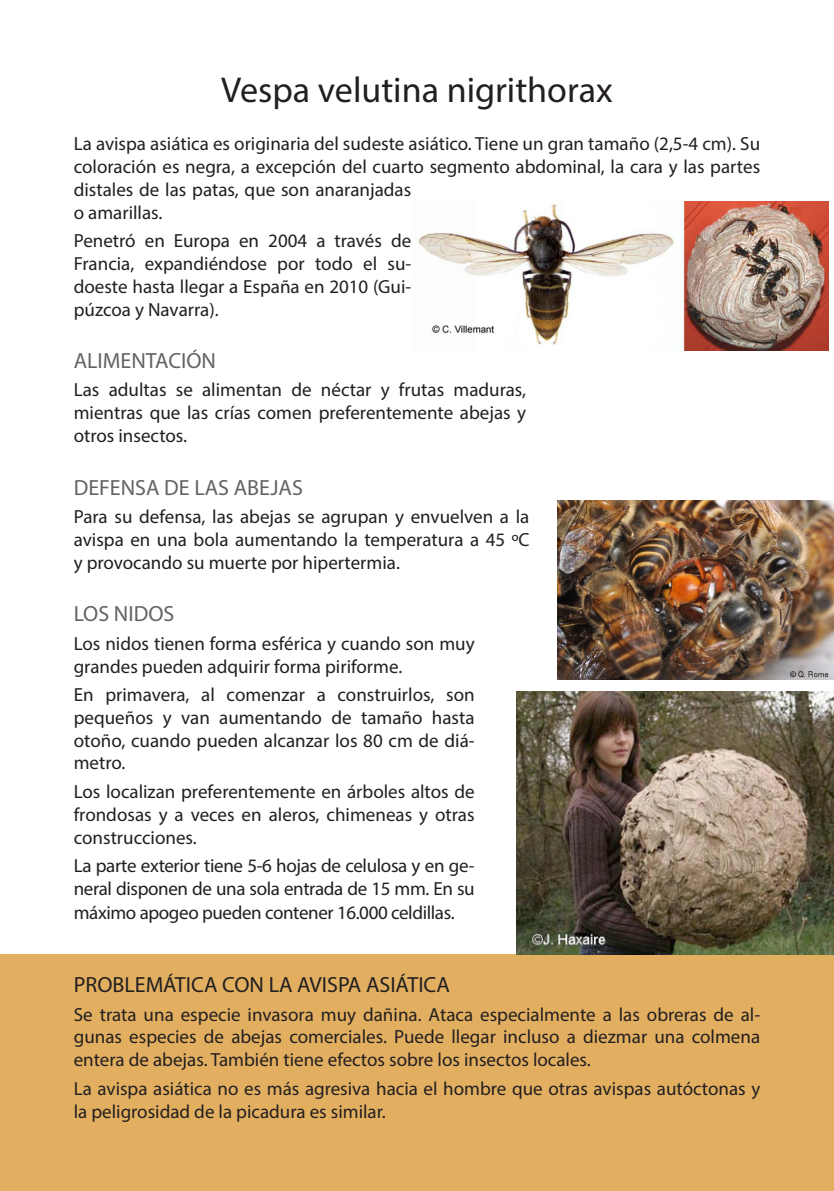
<style>
.page{position:relative;width:834px;height:1191px;background:#fff}
.page>*{position:absolute;margin:0;border:0;box-sizing:border-box;transform-origin:0 0}
.t1{font:36px "Myriad Pro";color:#231f20}
.t2{font:22px "Myriad Pro";color:#636366}
.t3{font:22px "Myriad Pro";color:#231f20}
.t4{font:19px/22.8px "Myriad Pro";color:#231f20;text-align:justify}
</style>
<div class="page">
<div style="left:0;top:954px;width:833px;height:237px;background:#e2af61"></div>
<img style="left:417px;top:201px;width:411px;height:150px">
<img style="left:516px;top:691px;width:317px;height:263px">
<img style="left:557px;top:500px;width:276px;height:180px">
<p class="t1" style="left:221px;top:67px;width:393px">Vespa velutina nigrithorax</p>
<p class="t4" style="left:74px;top:132px;width:687px;text-align:left">La avispa asiática es originaria del sudeste asiático. Tiene un gran tamaño (2,5-4 cm). Su coloración es negra, a excepción del cuarto segmento abdominal, la cara y las partes distales de las patas, que son anaranjadas<br>o amarillas.</p>
<p class="t4" style="left:74px;top:229px;width:339px">Penetró en Europa en 2004 a través de Francia, expandiéndose por todo el su&shy;doeste hasta llegar a España en 2010 (Gui&shy;púzcoa y Navarra).</p>
<p class="t2" style="left:74px;top:347px;width:144px">ALIMENTACIÓN</p>
<p class="t4" style="left:74px;top:378px;width:454px">Las adultas se alimentan de néctar y frutas maduras, mientras que las crías comen preferentemente abejas y otros insectos.</p>
<p class="t2" style="left:74px;top:474px;width:231px">DEFENSA DE LAS ABEJAS</p>
<p class="t4" style="left:74px;top:505px;width:457px">Para su defensa, las abejas se agrupan y envuelven a la avispa en una bola aumentando la temperatura a 45 ºC y provocando su muerte por hipertermia.</p>
<p class="t2" style="left:74px;top:600px;width:102px">LOS NIDOS</p>
<p class="t4" style="left:74px;top:631px;width:402px">Los nidos tienen forma esférica y cuando son muy grandes pueden adquirir forma piriforme.</p>
<p class="t4" style="left:74px;top:683px;width:402px">En primavera, al comenzar a construirlos, son pequeños y van aumentando de tamaño hasta otoño, cuando pueden alcanzar los 80 cm de diá&shy;metro.</p>
<p class="t4" style="left:74px;top:780px;width:402px">Los localizan preferentemente en árboles altos de frondosas y a veces en aleros, chimeneas y otras construcciones.</p>
<p class="t4" style="left:74px;top:853px;width:402px;line-height:23.4px">La parte exterior tiene 5-6 hojas de celulosa y en ge&shy;neral disponen de una sola entrada de 15 mm. En su máximo apogeo pueden contener 16.000 celdillas.</p>
<p class="t3" style="left:74px;top:971px;width:377px">PROBLEMÁTICA CON LA AVISPA ASIÁTICA</p>
<p class="t4" style="left:74px;top:1002px;width:687px">Se trata una especie invasora muy dañina. Ataca especialmente a las obreras de al&shy;gunas especies de abejas comerciales. Puede llegar incluso a diezmar una colmena entera de abejas. También tiene efectos sobre los insectos locales.</p>
<p class="t4" style="left:74px;top:1076px;width:688px">La avispa asiática no es más agresiva hacia el hombre que otras avispas autóctonas y la peligrosidad de la picadura es similar.</p>
</div>
